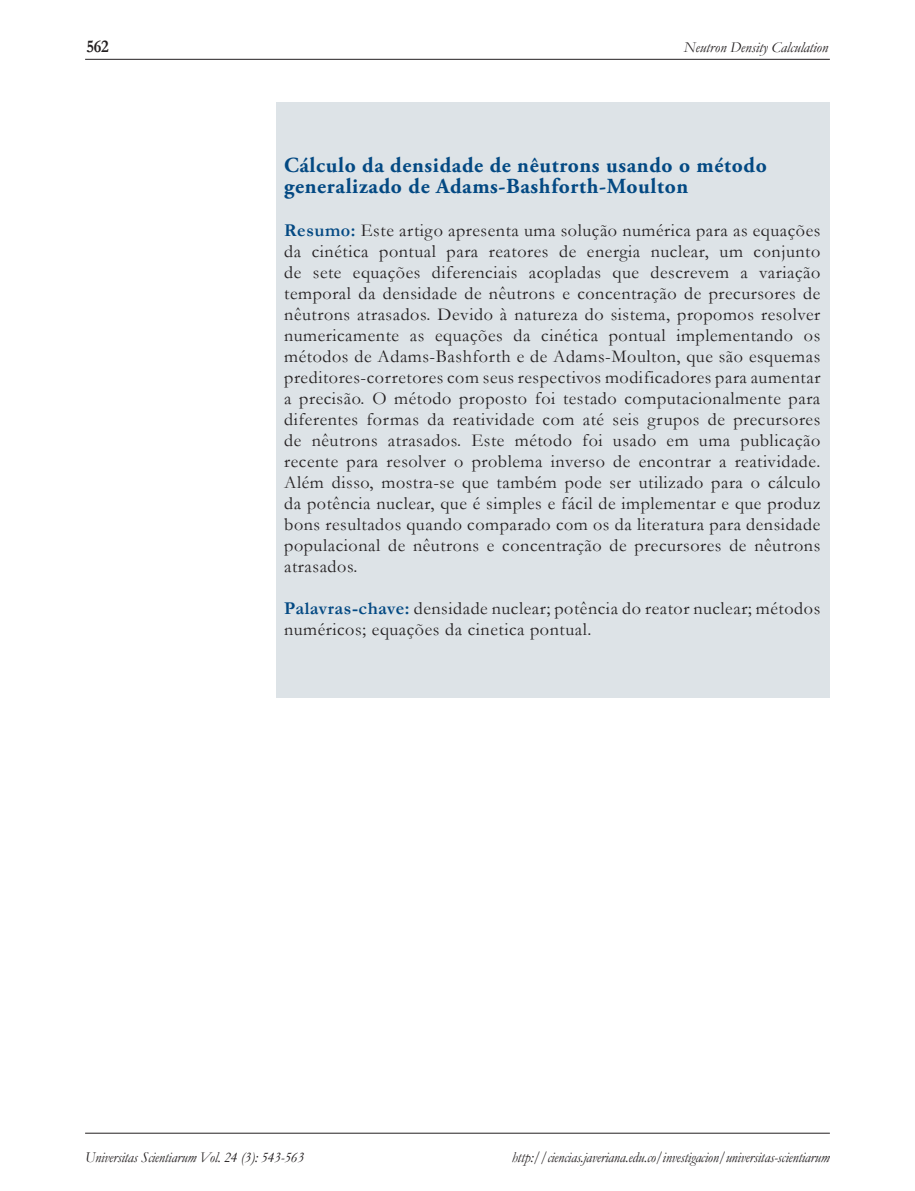
<style>
.page{position:relative;width:915px;height:1191px;background:#fff}
.page>*{position:absolute;margin:0;border:0;box-sizing:border-box;transform-origin:0 0}
.t1{font:700 21.45px/21px "Adobe Garamond Pro";letter-spacing:.03em;color:#034983}
.t2{font:18.15px/21px "Garamond";letter-spacing:.03em;color:#231f20;text-align:justify}
.t3{font:700 18px "Garamond";color:#231f20;scale:.9 1}
.TEXTOcorrido{font:italic 15px "Garamond";letter-spacing:-.01em;color:#231f20;scale:.95 1}
.TEXTOcorrido-2{font:italic 15px "Garamond";letter-spacing:-.01em;color:#231f20}
.s1{font-weight:700;color:#034983}
</style>
<div class="page">
<hr style="left:85px;top:59px;width:744px;height:1px;background:#231f20">
<hr style="left:85px;top:1132px;width:744px;height:1px;background:#231f20">
<div style="left:276px;top:102px;width:553px;height:595px;background:#dde3e7"></div>
<p class="t3" style="left:87px;top:34px;width:26px">562</p>
<p class="TEXTOcorrido-2" style="left:683px;top:37px;width:146px">Neutron Density Calculation</p>
<p class="t1" style="left:284px;top:155px;width:484px">Cálculo da densidade de nêutrons usando o método generalizado de Adams-Bashforth-Moulton</p>
<p class="t2" style="left:284px;top:219px;width:537px"><span class="s1">Resumo:</span> Este artigo apresenta uma solução numérica para as equações da cinética pontual para reatores de energia nuclear, um conjunto de sete equações diferenciais acopladas que descrevem a variação temporal da densidade de nêutrons e concentração de precursores de nêutrons atrasados. Devido à natureza do sistema, propomos resolver numericamente as equações da cinética pontual implementando os métodos de Adams-Bashforth e de Adams-Moulton, que são esquemas preditores-corretores com seus respectivos modificadores para aumentar a precisão. O método proposto foi testado computacionalmente para diferentes formas da reatividade com até seis grupos de precursores de nêutrons atrasados. Este método foi usado em uma publicação recente para resolver o problema inverso de encontrar a reatividade.<br>Além disso, mostra-se que também pode ser utilizado para o cálculo da potência nuclear, que é simples e fácil de implementar e que produz bons resultados quando comparado com os da literatura para densidade populacional de nêutrons e concentração de precursores de nêutrons atrasados.</p>
<p class="t2" style="left:284px;top:597px;width:537px"><span class="s1">Palavras-chave:</span> densidade nuclear; potência do reator nuclear; métodos numéricos; equações da cinetica pontual.</p>
<p class="TEXTOcorrido" style="left:85px;top:1146px;width:232px">Universitas Scientiarum Vol. 24 (3): 543-563</p>
<p class="TEXTOcorrido" style="left:511px;top:1146px;width:336px">http://ciencias.javeriana.edu.co/investigacion/universitas-scientiarum</p>
</div>
